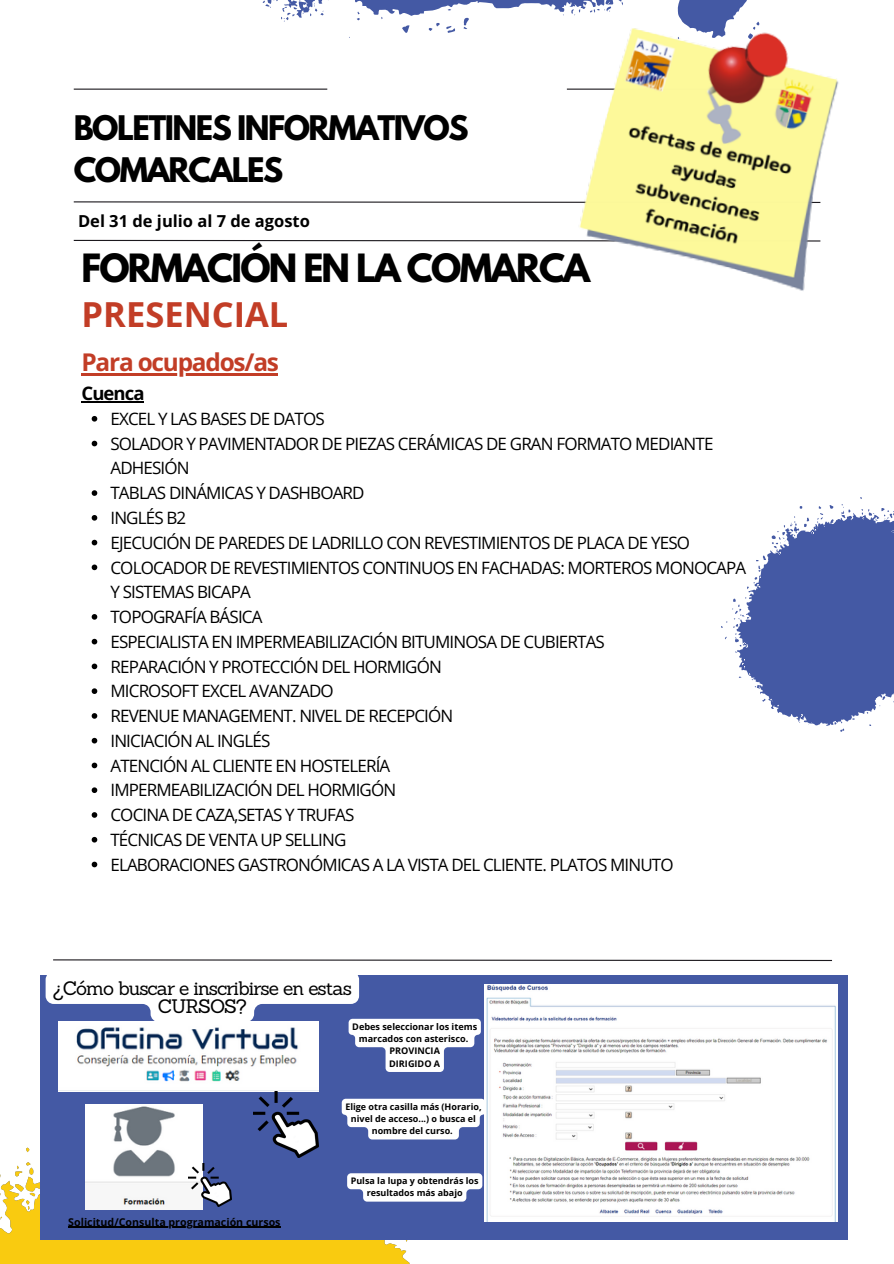
<style>
.page{position:relative;width:894px;height:1264px;background:#fff}
.page>*{position:absolute;margin:0;border:0;box-sizing:border-box;transform-origin:0 0}
.t1{font:700 34.5px "League Spartan";letter-spacing:-.05em;color:#000}
.t2{font:700 34.5px "Open Sans";color:#c23d26}
.t3{font:700 30px/41.7px "League Spartan";letter-spacing:-.05em;color:#000}
.t4{font:700 24.45px "Open Sans";letter-spacing:-.05em;color:#c23d26}
.t5{font:19.05px/18px "Sanchez";letter-spacing:-.05em;color:#000;text-align:center}
.t6{font:700 18.45px "Open Sans";letter-spacing:-.05em;color:#000}
.t7{font:16.95px/24.8px "Open Sans";letter-spacing:-.05em;color:#000}
.t8{font:700 16.5px "Open Sans";color:#000}
.t9{font:700 10.65px "Open Sans";color:#000}
.t10{font:700 9.15px/12.3px "Open Sans";color:#000;text-align:center}
.t11{font:700 9px/12.3px "Open Sans";color:#000;text-align:center}
</style>
<div class="page">
<svg style="left:262px;top:0;width:485px;height:38px"></svg>
<svg style="left:721px;top:497px;width:172px;height:235px"></svg>
<svg style="left:0;top:1147px;width:453px;height:116px;fill:#f9cb10"></svg>
<hr style="left:74px;top:89px;width:253px;height:1px;background:#1c191e">
<svg style="left:73px;top:201px;width:493px;height:2px"></svg>
<svg style="left:73px;top:239px;width:493px;height:3px"></svg>
<img style="left:566px;top:6px;width:273px;height:285px">
<svg style="left:53px;top:959px;width:779px;height:2px;background:#7e7c7f"></svg>
<div style="left:40px;top:975px;width:807px;height:264px;background:#4459a4"></div>
<img style="left:58px;top:1021px;width:260px;height:70px">
<img style="left:85px;top:1104px;width:117px;height:105px">
<img style="left:188px;top:1163px;width:43px;height:43px">
<img style="left:253px;top:1091px;width:66px;height:66px">
<img style="left:484px;top:984px;width:353px;height:237px">
<svg style="left:46px;top:975px;width:313px;height:46px"></svg>
<svg style="left:348px;top:1018px;width:132px;height:53px"></svg>
<svg style="left:341px;top:1098px;width:144px;height:41px;background:#e3e6f1"></svg>
<svg style="left:347px;top:1173px;width:135px;height:28px;background:#eaecf4"></svg>
<hr style="left:68px;top:1226px;width:212px;height:1px;background:#000">
<hr style="left:81px;top:373px;width:197px;height:2px;background:#c23d26">
<hr style="left:81px;top:401px;width:63px;height:1px;background:#000">
<svg style="left:92px;top:416px;width:5px;height:5px"></svg>
<svg style="left:92px;top:441px;width:5px;height:5px"></svg>
<svg style="left:92px;top:490px;width:5px;height:6px"></svg>
<svg style="left:92px;top:515px;width:5px;height:5px"></svg>
<svg style="left:92px;top:540px;width:5px;height:5px"></svg>
<svg style="left:92px;top:564px;width:5px;height:6px"></svg>
<svg style="left:92px;top:614px;width:5px;height:5px"></svg>
<svg style="left:92px;top:639px;width:5px;height:5px"></svg>
<svg style="left:92px;top:663px;width:5px;height:6px"></svg>
<svg style="left:92px;top:688px;width:5px;height:6px"></svg>
<svg style="left:92px;top:713px;width:5px;height:5px"></svg>
<svg style="left:92px;top:738px;width:5px;height:5px"></svg>
<svg style="left:92px;top:762px;width:5px;height:6px"></svg>
<svg style="left:92px;top:787px;width:5px;height:6px"></svg>
<svg style="left:92px;top:812px;width:5px;height:5px"></svg>
<svg style="left:92px;top:837px;width:5px;height:5px"></svg>
<svg style="left:92px;top:861px;width:5px;height:6px"></svg>
<p class="t3" style="left:74px;top:111px;width:396px">BOLETINES INFORMATIVOS<br>COMARCALES</p>
<p class="t8" style="left:78px;top:210px;width:233px">Del 31 de julio al 7 de agosto</p>
<p class="t1" style="left:81px;top:251px;width:510px">FORMACIÓN EN LA COMARCA</p>
<p class="t2" style="left:81px;top:290px;width:208px">PRESENCIAL</p>
<p class="t4" style="left:81px;top:345px;width:199px">Para ocupados/as</p>
<p class="t6" style="left:81px;top:380px;width:65px">Cuenca</p>
<p class="t7" style="left:110px;top:406px;width:216px">EXCEL Y LAS BASES DE DATOS</p>
<p class="t7" style="left:110px;top:431px;width:604px">SOLADOR Y PAVIMENTADOR DE PIEZAS CERÁMICAS DE GRAN FORMATO MEDIANTE<br>ADHESIÓN</p>
<p class="t7" style="left:110px;top:480px;width:255px">TABLAS DINÁMICAS Y DASHBOARD</p>
<p class="t7" style="left:110px;top:505px;width:77px">INGLÉS B2</p>
<h4 class="t7" style="left:110px;top:530px;width:581px">EJECUCIÓN DE PAREDES DE LADRILLO CON REVESTIMIENTOS DE PLACA DE YESO</h4>
<p class="t7" style="left:110px;top:554px;width:637px">COLOCADOR DE REVESTIMIENTOS CONTINUOS EN FACHADAS: MORTEROS MONOCAPA<br>Y SISTEMAS BICAPA</p>
<h6 class="t7" style="left:110px;top:604px;width:153px">TOPOGRAFÍA BÁSICA</h6>
<p class="t7" style="left:110px;top:629px;width:496px">ESPECIALISTA EN IMPERMEABILIZACIÓN BITUMINOSA DE CUBIERTAS</p>
<h5 class="t7" style="left:110px;top:653px;width:333px">REPARACIÓN Y PROTECCIÓN DEL HORMIGÓN</h5>
<p class="t7" style="left:110px;top:678px;width:225px">MICROSOFT EXCEL AVANZADO</p>
<p class="t7" style="left:110px;top:703px;width:344px">REVENUE MANAGEMENT. NIVEL DE RECEPCIÓN</p>
<p class="t7" style="left:110px;top:728px;width:161px">INICIACIÓN AL INGLÉS</p>
<p class="t7" style="left:110px;top:752px;width:281px">ATENCIÓN AL CLIENTE EN HOSTELERÍA</p>
<p class="t7" style="left:110px;top:777px;width:287px">IMPERMEABILIZACIÓN DEL HORMIGÓN</p>
<p class="t7" style="left:110px;top:802px;width:245px">COCINA DE CAZA,SETAS Y TRUFAS</p>
<p class="t7" style="left:110px;top:827px;width:237px">TÉCNICAS DE VENTA UP SELLING</p>
<p class="t7" style="left:110px;top:851px;width:564px">ELABORACIONES GASTRONÓMICAS A LA VISTA DEL CLIENTE. PLATOS MINUTO</p>
<p class="t5" style="left:53px;top:978px;width:300px">¿Cómo buscar e inscribirse en estas<br>CURSOS?</p>
<p class="t10" style="left:352px;top:1019px;width:126px">Debes seleccionar los items marcados con asterisco.</p>
<p class="t10" style="left:389px;top:1044px;width:52px">PROVINCIA</p>
<p class="t10" style="left:389px;top:1057px;width:53px">DIRIGIDO A</p>
<p class="t11" style="left:345px;top:1099px;width:138px">Elige otra casilla más (Horario, nivel de acceso...) o busca el nombre del curso.</p>
<p class="t9" style="left:68px;top:1214px;width:214px">Solicitud/Consulta programación cursos</p>
<p class="t11" style="left:350px;top:1174px;width:129px">Pulsa la lupa y obtendrás los resultados más abajo</p>
</div>
